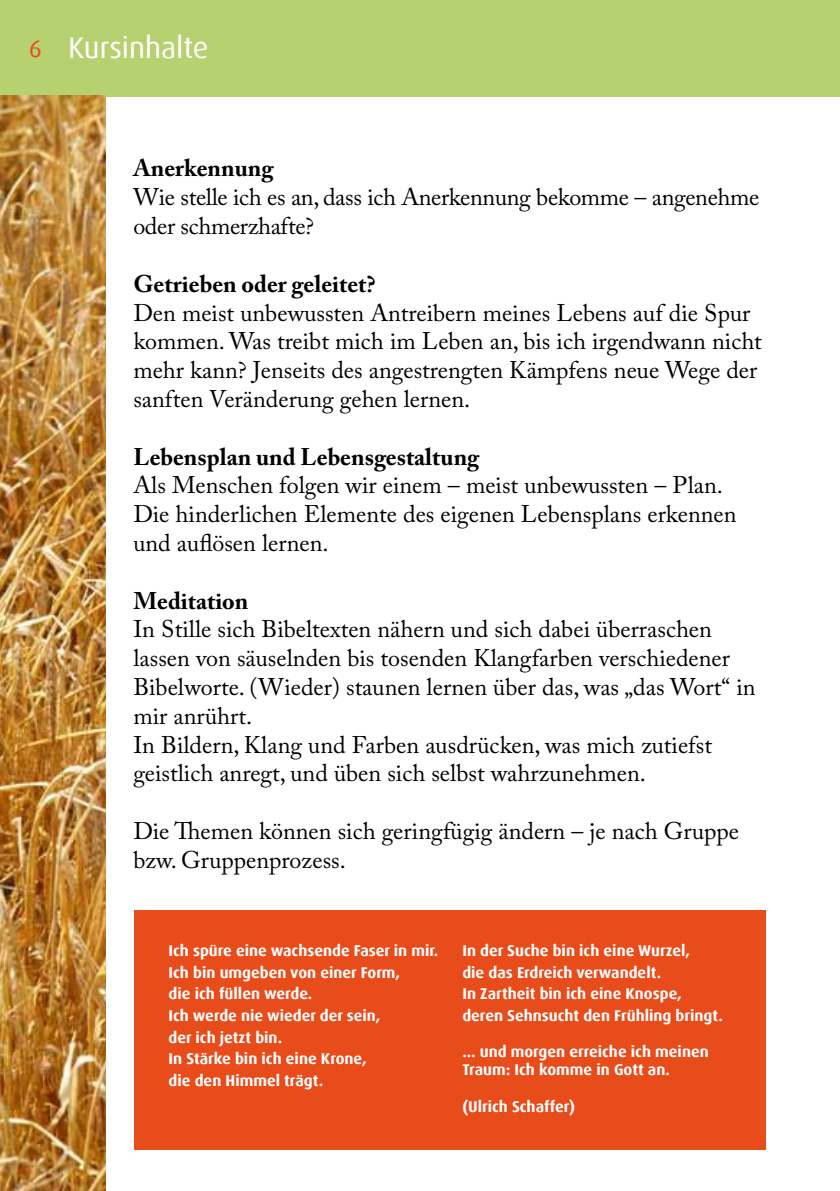
<style>
.page{position:relative;width:840px;height:1191px;background:#fff}
.page>*{position:absolute;margin:0;border:0;box-sizing:border-box;transform-origin:0 0}
.t1{font:30px "Dax";color:#fff}
.t2{font:24px/28.8px "Adobe Caslon Pro";color:#000}
.t3{font:700 24px "Adobe Caslon Pro";color:#000}
.t4{font:24px "Dax";color:#e94c1b}
.t5{font:700 15.6px/21.6px "Dax";color:#fff}
</style>
<div class="page">
<div style="left:0;top:0;width:839px;height:96px;background:#b6d270"></div>
<img style="left:0;top:95px;width:105px;height:1096px">
<hr style="left:839px;top:0;width:1px;height:96px;background:#b6d270">
<div style="left:134px;top:910px;width:631px;height:239px;background:#e94c1b"></div>
<p class="t4" style="left:29px;top:35px;width:14px">6</p>
<p class="t1" style="left:68px;top:30px;width:142px">Kursinhalte</p>
<p class="t3" style="left:133px;top:154px;width:141px">Anerkennung</p>
<p class="t2" style="left:133px;top:183px;width:627px">Wie stelle ich es an, dass ich Anerkennung bekomme – angenehme oder schmerzhafte?</p>
<p class="t3" style="left:133px;top:269px;width:243px">Getrieben oder geleitet?</p>
<p class="t2" style="left:133px;top:298px;width:629px">Den meist unbewussten Antreibern meines Lebens auf die Spur kommen. Was treibt mich im Leben an, bis ich irgendwann nicht mehr kann? Jenseits des angestrengten Kämpfens neue Wege der sanften Veränderung gehen lernen.</p>
<p class="t3" style="left:133px;top:442px;width:347px">Lebensplan und Lebensgestaltung</p>
<p class="t2" style="left:133px;top:471px;width:604px">Als Menschen folgen wir einem – meist unbewussten – Plan.<br>Die hinderlichen Elemente des eigenen Lebensplans erkennen und auflösen lernen.</p>
<p class="t3" style="left:133px;top:586px;width:117px">Meditation</p>
<p class="t2" style="left:133px;top:615px;width:623px">In Stille sich Bibeltexten nähern und sich dabei überraschen lassen von säuselnden bis tosenden Klangfarben verschiedener Bibelworte. (Wieder) staunen lernen über das, was „das Wort“ in mir anrührt.<br>In Bildern, Klang und Farben ausdrücken, was mich zutiefst geistlich anregt, und üben sich selbst wahrzunehmen.</p>
<p class="t2" style="left:133px;top:816px;width:607px">Die Themen können sich geringfügig ändern – je nach Gruppe bzw. Gruppenprozess.</p>
<p class="t5" style="left:168px;top:940px;width:271px">Ich spüre eine wachsende Faser in mir.<br>Ich bin umgeben von einer Form,<br>die ich füllen werde.<br>Ich werde nie wieder der sein,<br>der ich jetzt bin.<br>In Stärke bin ich eine Krone,<br>die den Himmel trägt.</p>
<p class="t5" style="left:462px;top:940px;width:262px">In der Suche bin ich eine Wurzel,<br>die das Erdreich verwandelt.<br>In Zartheit bin ich eine Knospe, deren Sehnsucht den Frühling bringt.</p>
<p class="t5" style="left:462px;top:1042px;width:248px;line-height:18.8px">... und morgen erreiche ich meinen<br>Traum: Ich komme in Gott an.</p>
<p class="t5" style="left:462px;top:1095px;width:114px">(Ulrich Schaffer)</p>
</div>
